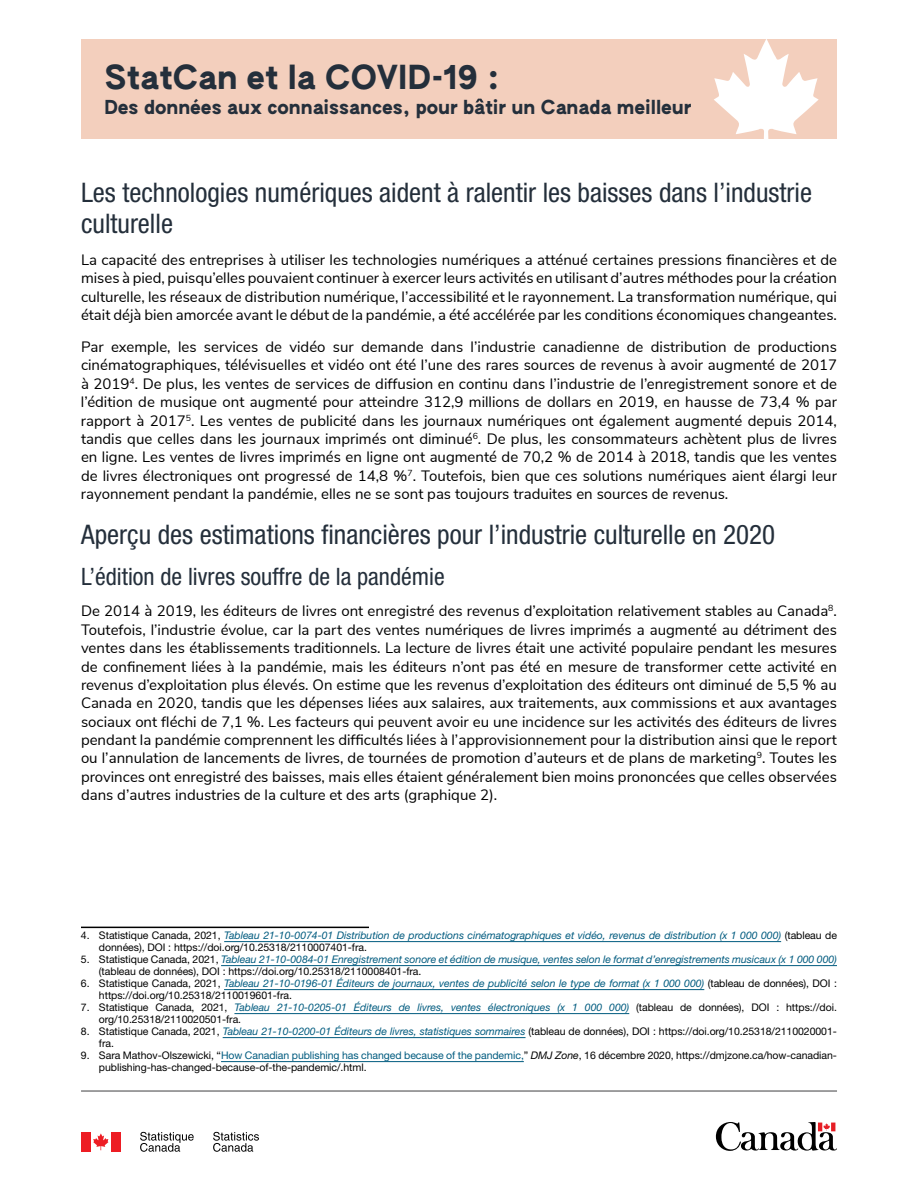
<style>
.page{position:relative;width:918px;height:1188px;background:#fff}
.page>*{position:absolute;margin:0;border:0;box-sizing:border-box;transform-origin:0 0}
.t1{font:32.25px "AUTHENTIC Sans 150";letter-spacing:-.005em;color:#242f3b}
.t2{font:condensed 27px/31.5px "Helvetica Neue LT Std";color:#242f3b}
.t3{font:condensed 24px "Helvetica Neue LT Std";color:#242f3b}
.t4{font:18.75px "AUTHENTIC Sans 150";letter-spacing:-.005em;color:#242f3b}
.t5{font:15px/18.3px "Nunito Sans";color:#000;text-align:justify}
.t6{font:10.5px/12px "Helvetica Neue LT Std";letter-spacing:-.005em;color:#000}
.t7{font:italic 10.5px/12px "Helvetica Neue LT Std";letter-spacing:-.005em;color:#015b7f}
.s1{font-style:normal;color:#000}
.s2{font-style:italic;color:#015b7f}
.s3{color:#015b7f}
.s4{font-style:italic}
</style>
<div class="page">
<hr style="left:81px;top:1091px;width:756px;height:1px;background:#404042">
<hr style="left:81px;top:927px;width:288px;height:1px;background:#000">
<hr style="left:224px;top:941px;width:557px;height:1px;background:#015b7f">
<hr style="left:221px;top:965px;width:616px;height:1px;background:#015b7f">
<hr style="left:224px;top:989px;width:480px;height:1px;background:#015b7f">
<hr style="left:234px;top:1013px;width:395px;height:1px;background:#015b7f">
<hr style="left:223px;top:1037px;width:303px;height:1px;background:#015b7f">
<hr style="left:221px;top:1061px;width:303px;height:1px;background:#015b7f">
<svg style="left:93px;top:1133px;width:16px;height:17px"></svg>
<div style="left:81px;top:1132px;width:10px;height:20px;background:#ed1d24"></div>
<div style="left:111px;top:1132px;width:10px;height:20px;background:#ed1d24"></div>
<svg style="left:140px;top:1132px;width:54px;height:20px"></svg>
<svg style="left:213px;top:1132px;width:46px;height:20px"></svg>
<div style="left:81px;top:39px;width:756px;height:100px;background:#f3cfbd"></div>
<svg style="left:714px;top:39px;width:105px;height:100px"></svg>
<svg style="left:716px;top:1122px;width:121px;height:29px"></svg>
<svg style="left:476px;top:99px;width:8px;height:3px"></svg>
<h1 class="t1" style="left:104px;top:56px;width:397px">StatCan et la COVID-19 :</h1>
<p class="t4" style="left:104px;top:95px;width:588px">Des données aux connaissances, pour batir un Canada meilleur</p>
<h2 class="t2" style="left:81px;top:176px;width:733px">Les technologies numériques aident à ralentir les baisses dans l’industrie culturelle</h2>
<p class="t5" style="left:81px;top:250px;width:758px">La capacité des entreprises à utiliser les technologies numériques a atténué certaines pressions financières et de mises à pied, puisqu’elles pouvaient continuer à exercer leurs activités en utilisant d’autres méthodes pour la création culturelle, les réseaux de distribution numérique, l’accessibilité et le rayonnement. La transformation numérique, qui était déjà bien amorcée avant le début de la pandémie, a été accélérée par les conditions économiques changeantes.</p>
<p class="t5" style="left:81px;top:337px;width:758px">Par exemple, les services de vidéo sur demande dans l’industrie canadienne de distribution de productions cinématographiques, télévisuelles et vidéo ont été l’une des rares sources de revenus à avoir augmenté de 2017 à 2019<sup>4</sup>. De plus, les ventes de services de diffusion en continu dans l’industrie de l’enregistrement sonore et de l’édition de musique ont augmenté pour atteindre 312,9 millions de dollars en 2019, en hausse de 73,4 % par rapport à 2017<sup>5</sup>. Les ventes de publicité dans les journaux numériques ont également augmenté depuis 2014, tandis que celles dans les journaux imprimés ont diminué<sup>6</sup>. De plus, les consommateurs achètent plus de livres en ligne. Les ventes de livres imprimés en ligne ont augmenté de 70,2 % de 2014 à 2018, tandis que les ventes de livres électroniques ont progressé de 14,8 %<sup>7</sup>. Toutefois, bien que ces solutions numériques aient élargi leur rayonnement pendant la pandémie, elles ne se sont pas toujours traduites en sources de revenus.</p>
<h2 class="t2" style="left:81px;top:519px;width:696px">Aperçu des estimations financières pour l’industrie culturelle en 2020</h2>
<h3 class="t3" style="left:81px;top:562px;width:365px">L’édition de livres souffre de la pandémie</h3>
<p class="t5" style="left:81px;top:601px;width:758px">De 2014 à 2019, les éditeurs de livres ont enregistré des revenus d’exploitation relativement stables au Canada<sup>8</sup>.<br>Toutefois, l’industrie évolue, car la part des ventes numériques de livres imprimés a augmenté au détriment des ventes dans les établissements traditionnels. La lecture de livres était une activité populaire pendant les mesures de confinement liées à la pandémie, mais les éditeurs n’ont pas été en mesure de transformer cette activité en revenus d’exploitation plus élevés. On estime que les revenus d’exploitation des éditeurs ont diminué de 5,5 % au Canada en 2020, tandis que les dépenses liées aux salaires, aux traitements, aux commissions et aux avantages sociaux ont fléchi de 7,1 %. Les facteurs qui peuvent avoir eu une incidence sur les activités des éditeurs de livres pendant la pandémie comprennent les difficultés liées à l’approvisionnement pour la distribution ainsi que le report ou l’annulation de lancements de livres, de tournées de promotion d’auteurs et de plans de marketing<sup>9</sup>. Toutes les provinces ont enregistré des baisses, mais elles étaient généralement bien moins prononcées que celles observées dans d’autres industries de la culture et des arts (graphique 2).</p>
<p class="t7" style="left:99px;top:929px;width:740px;text-indent:-18px"><span class="s1">4. Statistique Canada, 2021,</span> Tableau 21-10-0074-01 Distribution de productions cinématographiques et vidéo, revenus de distribution (x 1 000 000) <span class="s1">(tableau de données), DOI : https://doi.org/10.25318/2110007401-fra.</span></p>
<p class="t7" style="left:99px;top:953px;width:739px;text-indent:-18px"><span class="s1">5. Statistique Canada, 2021,</span> Tableau 21-10-0084-01 Enregistrement sonore et édition de musique, ventes selon le format d’enregistrements musicaux (x 1 000 000) <span class="s1">(tableau de données), DOI : https://doi.org/10.25318/2110008401-fra.</span></p>
<p class="t6" style="left:99px;top:977px;width:739px;text-indent:-18px">6. Statistique Canada, 2021, <span class="s2">Tableau 21-10-0196-01 Éditeurs de journaux, ventes de publicité selon le type de format (x 1 000 000)</span> (tableau de données), DOI : https://doi.org/10.25318/2110019601-fra.</p>
<p class="t6" style="left:99px;top:1001px;width:739px;text-indent:-18px">7. Statistique Canada, 2021, <span class="s2">Tableau 21-10-0205-01 Éditeurs de livres, ventes électroniques (x 1 000 000)</span> (tableau de données), DOI : https://doi. org/10.25318/2110020501-fra.</p>
<p class="t6" style="left:99px;top:1025px;width:739px;text-indent:-18px">8. Statistique Canada, 2021, <span class="s2">Tableau 21-10-0200-01 Éditeurs de livres, statistiques sommaires</span> (tableau de données), DOI : https://doi.org/10.25318/2110020001- fra.</p>
<p class="t6" style="left:99px;top:1049px;width:740px;text-indent:-18px">9. Sara Mathov-Olszewicki, “<span class="s3">How Canadian publishing has changed because of the pandemic,</span>” <span class="s4">DMJ Zone</span>, 16 décembre 2020, https://dmjzone.ca/how-canadian&shy;publishing-has-changed-because-of-the-pandemic/.html.</p>
</div>
